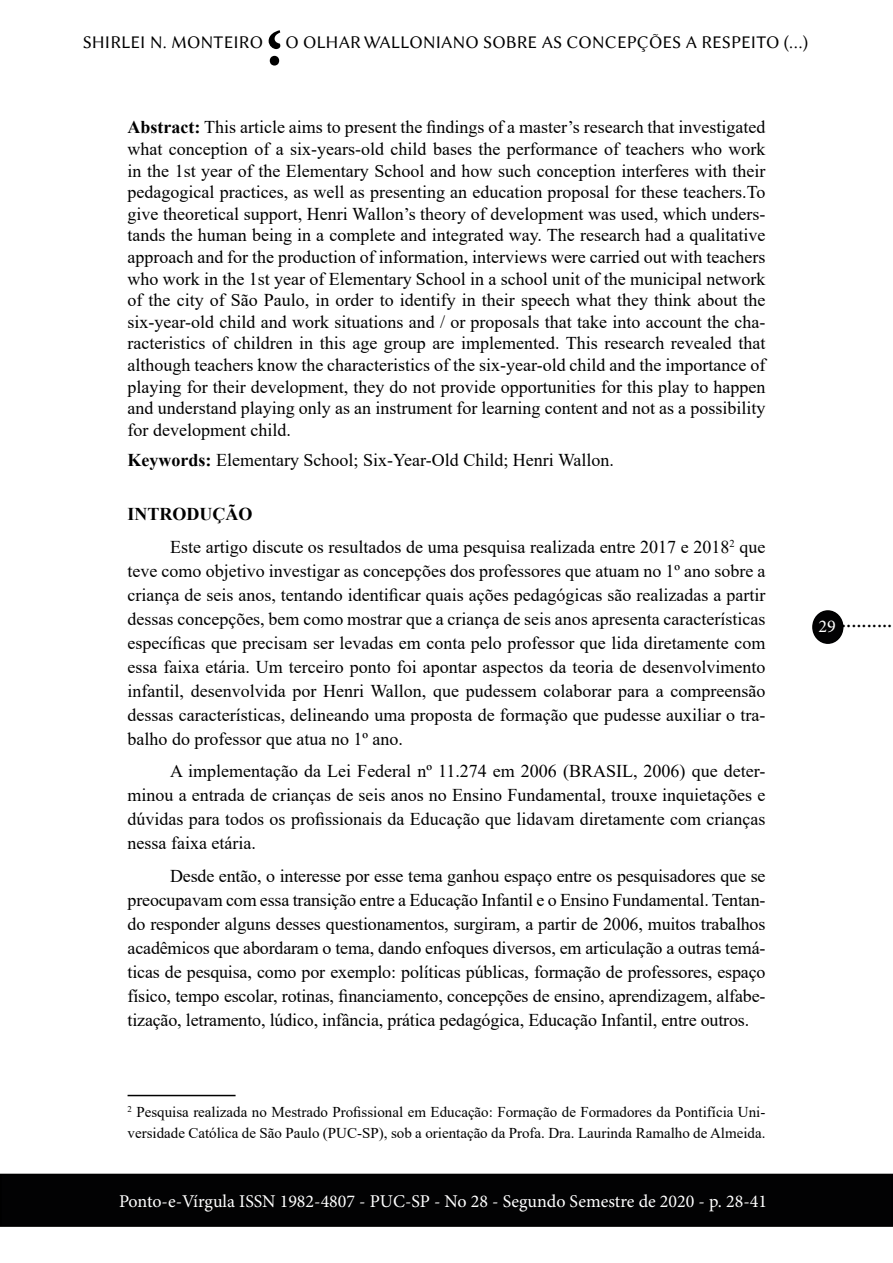
<style>
.page{position:relative;width:893px;height:1263px;background:#fff}
.page>*{position:absolute;margin:0;border:0;box-sizing:border-box;transform-origin:0 0}
.t1{font:700 90px "Adobe Arabic";color:#000}
.t2{font:22.5px "Minion Pro";color:#000}
.t3{font:18px/24px "Times New Roman";color:#000;text-align:justify}
.t4{font:18px "Minion Pro";color:#fff}
.t5{font:18px "Linux Biolinum G";color:#000}
.t6{font:15px/21px "Times New Roman";color:#000}
.s1{font-weight:700}
</style>
<div class="page">
<div style="left:813px;top:611px;width:30px;height:32px;background:#020203;border-radius:50%"></div>
<div style="left:812px;top:610px;width:31px;height:34px;border:2px solid #000;border-radius:50%"></div>
<div style="left:1px;top:1174px;width:891px;height:52px;background:#020203"></div>
<div style="left:0;top:1174px;width:893px;height:53px;border:2px solid #000"></div>
<hr style="left:128px;top:1095px;width:108px;height:1px;background:#000">
<h1 class="t1" style="left:283px;top:122px;width:18px;rotate:-180deg">;</h1>
<p class="t5" style="left:83px;top:32px;width:727px">SHIRLEI N. MONTEIRO O OLHAR WALLONIANO SOBRE AS CONCEPÇÕES A RESPEITO (...)</p>
<p class="t3" style="left:128px;top:116px;width:639px;line-height:21.6px"><span class="s1">Abstract:</span> This article aims to present the findings of a master’s research that investigated what conception of a six-years-old child bases the performance of teachers who work in the 1st year of the Elementary School and how such conception interferes with their pedagogical practices, as well as presenting an education proposal for these teachers.To give theoretical support, Henri Wallon’s theory of development was used, which unders&shy;tands the human being in a complete and integrated way. The research had a qualitative approach and for the production of information, interviews were carried out with teachers who work in the 1st year of Elementary School in a school unit of the municipal network of the city of São Paulo, in order to identify in their speech what they think about the six-year-old child and work situations and / or proposals that take into account the cha&shy;racteristics of children in this age group are implemented. This research revealed that although teachers know the characteristics of the six-year-old child and the importance of playing for their development, they do not provide opportunities for this play to happen and understand playing only as an instrument for learning content and not as a possibility for development child.</p>
<p class="t3" style="left:128px;top:447px;width:488px"><span class="s1">Keywords:</span> Elementary School; Six-Year-Old Child; Henri Wallon.</p>
<p class="t3" style="left:170px;top:497px;width:597px;line-height:32.5px;text-indent:-43px"><span class="s1">INTRODUÇÃO<br></span>Este artigo discute os resultados de uma pesquisa realizada entre 2017 e 2018<sup>2</sup> que</p>
<p class="t3" style="left:128px;top:558px;width:639px">teve como objetivo investigar as concepções dos professores que atuam no 1º ano sobre a criança de seis anos, tentando identificar quais ações pedagógicas são realizadas a partir dessas concepções, bem como mostrar que a criança de seis anos apresenta características específicas que precisam ser levadas em conta pelo professor que lida diretamente com essa faixa etária. Um terceiro ponto foi apontar aspectos da teoria de desenvolvimento infantil, desenvolvida por Henri Wallon, que pudessem colaborar para a compreensão dessas características, delineando uma proposta de formação que pudesse auxiliar o tra&shy;balho do professor que atua no 1º ano.</p>
<p class="t3" style="left:128px;top:758px;width:639px;text-indent:43px">A implementação da Lei Federal nº 11.274 em 2006 (BRASIL, 2006) que deter&shy;minou a entrada de crianças de seis anos no Ensino Fundamental, trouxe inquietações e dúvidas para todos os profissionais da Educação que lidavam diretamente com crianças nessa faixa etária.</p>
<p class="t3" style="left:128px;top:863px;width:639px;text-indent:43px">Desde então, o interesse por esse tema ganhou espaço entre os pesquisadores que se preocupavam com essa transição entre a Educação Infantil e o Ensino Fundamental. Tentan&shy;do responder alguns desses questionamentos, surgiram, a partir de 2006, muitos trabalhos acadêmicos que abordaram o tema, dando enfoques diversos, em articulação a outras temá&shy;ticas de pesquisa, como por exemplo: políticas públicas, formação de professores, espaço físico, tempo escolar, rotinas, financiamento, concepções de ensino, aprendizagem, alfabe&shy;tização, letramento, lúdico, infância, prática pedagógica, Educação Infantil, entre outros.</p>
<p class="t4" style="left:819px;top:614px;width:19px">29</p>
<p class="t2" style="left:841px;top:605px;width:53px">..........</p>
<p class="t6" style="left:128px;top:1100px;width:639px"><sup>2</sup> Pesquisa realizada no Mestrado Profissional em Educação: Formação de Formadores da Pontifícia Uni&shy;versidade Católica de São Paulo (PUC-SP), sob a orientação da Profa. Dra. Laurinda Ramalho de Almeida.</p>
<p class="t4" style="left:119px;top:1189px;width:650px">Ponto-e-Vírgula ISSN 1982-4807 - PUC-SP - No 28 - Segundo Semestre de 2020 - p. 28-41</p>
</div>
